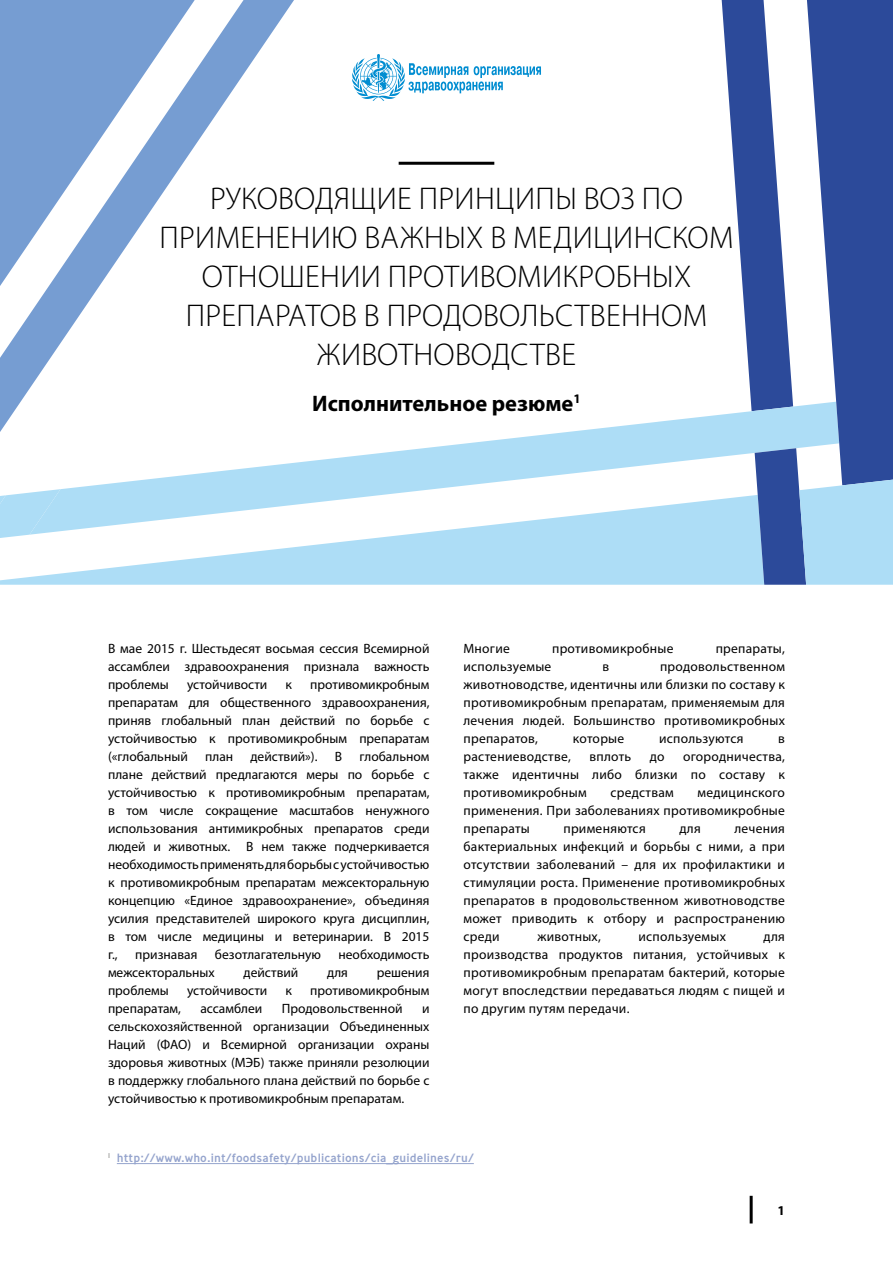
<style>
.page{position:relative;width:893px;height:1263px;background:#fff}
.page>*{position:absolute;margin:0;border:0;box-sizing:border-box;transform-origin:0 0}
.t1{font:300 31.5px/39px "Myriad Pro";letter-spacing:.01em;color:#000;text-align:center}
.t2{font:700 22.5px "Myriad Pro";color:#000}
.t3{font:13.5px/18px "Myriad Pro";letter-spacing:.01em;color:#000;text-align:justify}
.t4{font:700 13.5px "Myriad Pro";color:#000}
.t5{font:500 12px "Ministry";letter-spacing:.01em;color:#95a4cd}
</style>
<div class="page">
<svg style="left:0;top:0;width:294px;height:432px"></svg>
<svg style="left:0;top:0;width:195px;height:286px;fill:#769dd2"></svg>
<svg style="left:10px;top:492px;width:20px;height:3px"></svg>
<svg style="left:0;top:495px;width:722px;height:90px;fill:#adddf6"></svg>
<svg style="left:30px;top:402px;width:692px;height:133px"></svg>
<svg style="left:722px;top:0;width:171px;height:585px"></svg>
<hr style="left:750px;top:1196px;width:3px;height:27px;background:#000">
<hr style="left:399px;top:162px;width:95px;height:3px;background:#000">
<svg style="left:352px;top:54px;width:189px;height:47px"></svg>
<hr style="left:117px;top:1163px;width:357px;height:1px;background:#95a4cd">
<h1 class="t1" style="left:159px;top:178px;width:576px">РУКОВОДЯЩИЕ ПРИНЦИПЫ ВОЗ ПО<br>ПРИМЕНЕНИЮ ВАЖНЫХ В МЕДИЦИНСКОМ<br>ОТНОШЕНИИ ПРОТИВОМИКРОБНЫХ<br>ПРЕПАРАТОВ В ПРОДОВОЛЬСТВЕННОМ<br>ЖИВОТНОВОДСТВЕ</h1>
<h2 class="t2" style="left:312px;top:388px;width:270px">Исполнительное резюме<sup>1</sup></h2>
<p class="t3" style="left:108px;top:639px;width:323px">В мае 2015 г. Шестьдесят восьмая сессия Всемирной ассамблеи здравоохранения признала важность проблемы</p>
<p class="t3" style="left:108px;top:675px;width:323px;text-indent:202px">противомикробным препаратам для общественного здравоохранения, приняв глобальный план действий по борьбе с устойчивостью к противомикробным препаратам («глобальный</p>
<p class="t3" style="left:187px;top:675px;width:82px">устойчивости</p>
<p class="t3" style="left:286px;top:675px;width:8px">к</p>
<p class="t3" style="left:108px;top:747px;width:323px;text-indent:251px">глобальном плане действий предлагаются меры по борьбе с устойчивостью к противомикробным препаратам, в том числе сокращение масштабов ненужного использования антимикробных препаратов среди людей и животных. В нем также подчеркивается необходимость применять для борьбы с устойчивостью к противомикробным препаратам межсекторальную концепцию «Единое здравоохранение», объединяя усилия представителей широкого круга дисциплин, в том числе медицины и ветеринарии. В 2015 г.,</p>
<p class="t3" style="left:205px;top:747px;width:30px">план</p>
<p class="t3" style="left:251px;top:747px;width:69px">действий»).</p>
<p class="t3" style="left:335px;top:747px;width:9px">В</p>
<p class="t3" style="left:135px;top:945px;width:64px">признавая</p>
<p class="t3" style="left:215px;top:945px;width:108px">безотлагательную</p>
<p class="t3" style="left:338px;top:945px;width:92px">необходимость</p>
<p class="t3" style="left:108px;top:963px;width:108px">межсекторальных</p>
<p class="t3" style="left:244px;top:963px;width:56px">действий</p>
<p class="t3" style="left:327px;top:963px;width:22px">для</p>
<p class="t3" style="left:377px;top:963px;width:54px">решения</p>
<p class="t3" style="left:108px;top:981px;width:62px">проблемы</p>
<p class="t3" style="left:187px;top:981px;width:82px">устойчивости</p>
<p class="t3" style="left:286px;top:981px;width:8px">к</p>
<p class="t3" style="left:310px;top:981px;width:121px">противомикробным</p>
<p class="t3" style="left:108px;top:999px;width:74px">препаратам,</p>
<p class="t3" style="left:200px;top:999px;width:63px">ассамблеи</p>
<p class="t3" style="left:282px;top:999px;width:122px">Продовольственной</p>
<p class="t3" style="left:108px;top:999px;width:323px;text-indent:314px">и сельскохозяйственной организации Объединенных Наций (ФАО) и Всемирной организации охраны здоровья животных (МЭБ) также приняли резолюции в поддержку глобального плана действий по борьбе с устойчивостью к противомикробным препаратам.</p>
<p class="t3" style="left:463px;top:639px;width:48px">Многие</p>
<p class="t3" style="left:552px;top:639px;width:123px">противомикробные</p>
<p class="t3" style="left:716px;top:639px;width:71px">препараты,</p>
<p class="t3" style="left:463px;top:657px;width:89px">используемые</p>
<p class="t3" style="left:602px;top:657px;width:8px">в</p>
<p class="t3" style="left:463px;top:657px;width:323px;text-indent:197px">продовольственном животноводстве, идентичны или близки по составу к противомикробным препаратам, применяемым для лечения людей. Большинство противомикробных препаратов,</p>
<p class="t3" style="left:573px;top:729px;width:53px">которые</p>
<p class="t3" style="left:659px;top:729px;width:86px">используются</p>
<p class="t3" style="left:778px;top:729px;width:8px">в</p>
<p class="t3" style="left:463px;top:747px;width:323px;text-indent:220px">огородничества, также идентичны либо близки по составу к противомикробным</p>
<p class="t3" style="left:463px;top:747px;width:109px">растениеводстве,</p>
<p class="t3" style="left:589px;top:747px;width:43px">вплоть</p>
<p class="t3" style="left:650px;top:747px;width:16px">до</p>
<p class="t3" style="left:463px;top:783px;width:323px;text-indent:234px">медицинского применения. При заболеваниях противомикробные препараты</p>
<p class="t3" style="left:610px;top:783px;width:65px">средствам</p>
<p class="t3" style="left:463px;top:819px;width:323px;text-indent:271px">лечения бактериальных инфекций и борьбы с ними, а при отсутствии заболеваний – для их профилактики и стимуляции роста. Применение противомикробных препаратов в продовольственном животноводстве может приводить к отбору и распространению среди</p>
<p class="t3" style="left:563px;top:819px;width:84px">применяются</p>
<p class="t3" style="left:679px;top:819px;width:23px">для</p>
<p class="t3" style="left:537px;top:927px;width:65px">животных,</p>
<p class="t3" style="left:639px;top:927px;width:89px">используемых</p>
<p class="t3" style="left:463px;top:927px;width:323px;text-indent:300px">для производства продуктов питания, устойчивых к противомикробным препаратам бактерий, которые могут впоследствии передаваться людям с пищей и по другим путям передачи.</p>
<p class="t5" style="left:108px;top:1150px;width:367px"><sup>1</sup> http://www.who.int/foodsafety/publications/cia_guidelines/ru/</p>
<p class="t4" style="left:777px;top:1201px;width:9px">1</p>
</div>
